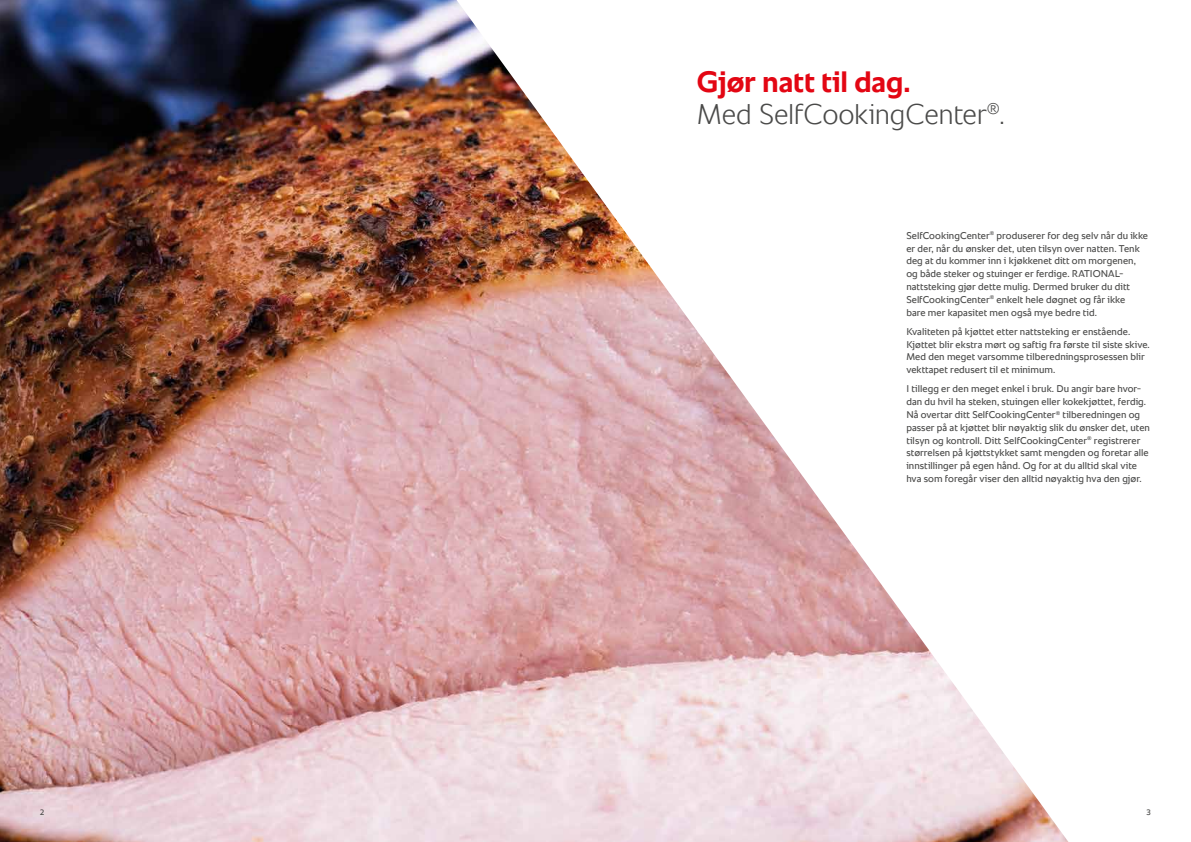
<style>
.page{position:relative;width:1191px;height:842px;background:#fff}
.page>*{position:absolute;margin:0;border:0;box-sizing:border-box;transform-origin:0 0}
.t1{font:700 30px "RATIONAL Sans TT";letter-spacing:-.005em;color:#e30613}
.t2{font:300 29px "RATIONAL Sans TT";letter-spacing:-.01em;color:#4a4a49}
.t3{font:10px/12.8px "RATIONAL Sans TT";letter-spacing:.005em;color:#4a4a49}
.t4{font:8px "RATIONAL Sans TT";color:#4a4a49}
</style>
<div class="page">
<img style="left:0;top:0;width:1068px;height:842px">
<p class="t4" style="left:40px;top:806px;width:6px">2</p>
<h1 class="t1" style="left:697px;top:60px;width:215px">Gjør natt til dag.</h1>
<h2 class="t2" style="left:697px;top:93px;width:310px">Med SelfCookingCenter<sup>®</sup>.</h2>
<p class="t3" style="left:906px;top:229px;width:243px">SelfCookingCenter<sup>®</sup> produserer for deg selv når du ikke er der, når du ønsker det, uten tilsyn over natten. Tenk deg at du kommer inn i kjøkkenet ditt om morgenen, og både steker og stuinger er ferdige. RATIONAL&shy;nattsteking gjør dette mulig. Dermed bruker du ditt SelfCookingCenter<sup>®</sup> enkelt hele døgnet og får ikke<br>bare mer kapasitet men også mye bedre tid.</p>
<p class="t3" style="left:906px;top:325px;width:245px">Kvaliteten på kjøttet etter nattsteking er enstående.<br>Kjøttet blir ekstra mørt og saftig fra første til siste skive.<br>Med den meget varsomme tilberedningsprosessen blir vekttapet redusert til et minimum.</p>
<p class="t3" style="left:906px;top:383px;width:245px">I tillegg er den meget enkel i bruk. Du angir bare hvor&shy;dan du hvil ha steken, stuingen eller kokekjøttet, ferdig.<br>Nå overtar ditt SelfCookingCenter<sup>®</sup> tilberedningen og passer på at kjøttet blir nøyaktig slik du ønsker det, uten tilsyn og kontroll. Ditt SelfCookingCenter<sup>®</sup> registrerer størrelsen på kjøttstykket samt mengden og foretar alle innstillinger på egen hånd. Og for at du alltid skal vite hva som foregår viser den alltid nøyaktig hva den gjør.</p>
<p class="t4" style="left:1146px;top:806px;width:6px">3</p>
</div>
